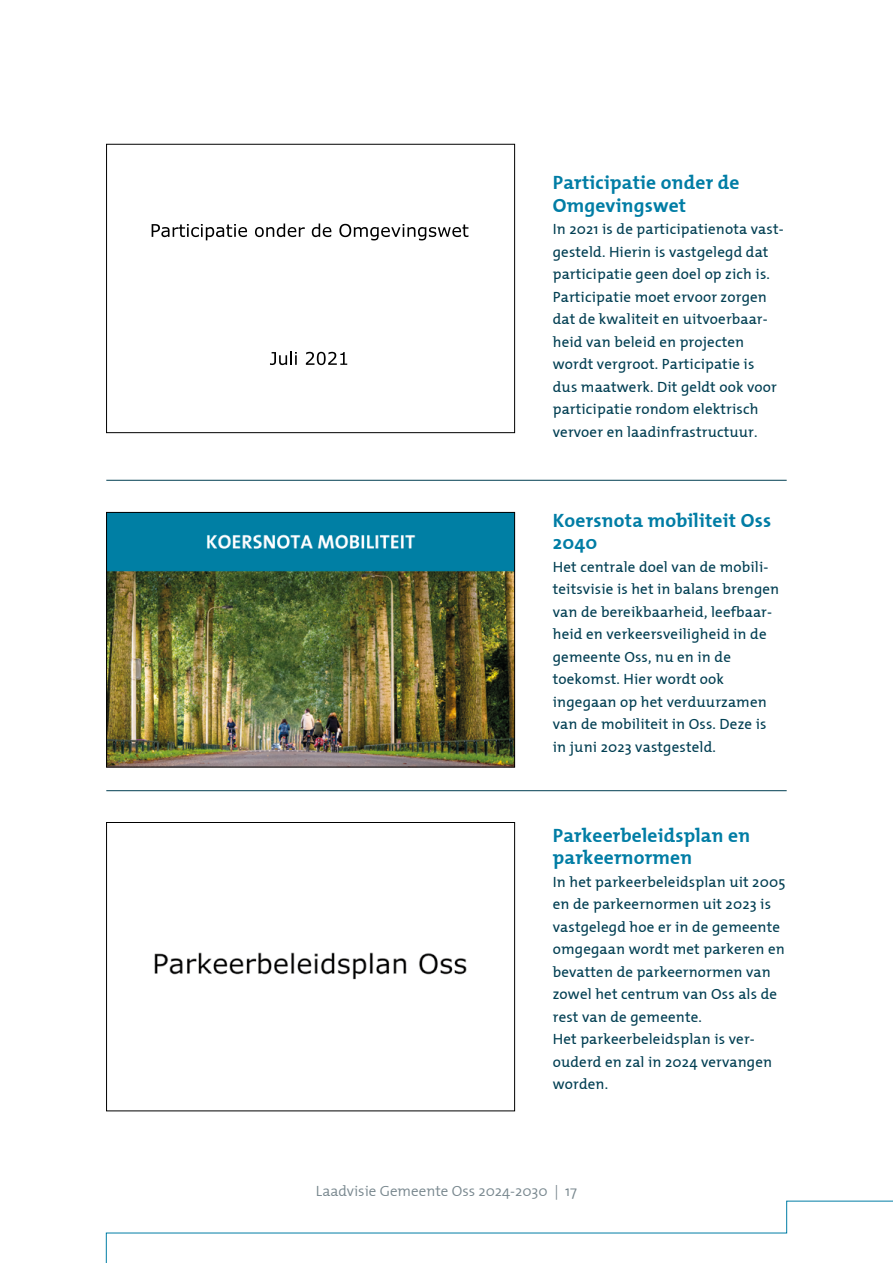
<style>
.page{position:relative;width:893px;height:1263px;background:#fff}
.page>*{position:absolute;margin:0;border:0;box-sizing:border-box;transform-origin:0 0}
.Heading_3{font:700 19.5px/22.5px "The Mix";letter-spacing:.01em;color:#007da5}
.Platte_tekst{font:15px/22.5px "The Mix";letter-spacing:.01em;color:#003e52}
.t1{font:300 15px "The Mix";color:#78878e}
</style>
<div class="page">
<svg style="left:106px;top:1200px;width:787px;height:63px"></svg>
<hr style="left:106px;top:480px;width:681px;height:1px;background:#003e52">
<svg style="left:152px;top:224px;width:95px;height:16px"></svg>
<svg style="left:255px;top:223px;width:50px;height:14px"></svg>
<svg style="left:312px;top:223px;width:19px;height:14px"></svg>
<svg style="left:339px;top:224px;width:129px;height:16px"></svg>
<svg style="left:270px;top:351px;width:27px;height:14px"></svg>
<svg style="left:306px;top:352px;width:41px;height:13px"></svg>
<div style="left:106px;top:144px;width:409px;height:289px;border:1px solid #000"></div>
<img style="left:108px;top:514px;width:405px;height:251px">
<div style="left:106px;top:512px;width:409px;height:255px;border:1px solid #000"></div>
<hr style="left:106px;top:790px;width:681px;height:1px;background:#003e52">
<img style="left:154px;top:952px;width:313px;height:28px">
<div style="left:106px;top:822px;width:409px;height:289px;border:1px solid #000"></div>
<h4 class="Heading_3" style="left:553px;top:171px;width:188px">Participatie onder de<br>Omgevingswet</h4>
<p class="Platte_tekst" style="left:553px;top:217px;width:232px">In 2021 is de participatienota vast&shy;gesteld. Hierin is vastgelegd dat participatie geen doel op zich is.<br>Participatie moet ervoor zorgen dat de kwaliteit en uitvoerbaar&shy;heid van beleid en projecten wordt vergroot. Participatie is<br>dus maatwerk. Dit geldt ook voor participatie rondom elektrisch vervoer en laadinfrastructuur.</p>
<h4 class="Heading_3" style="left:553px;top:508px;width:220px">Koersnota mobiliteit Oss<br>2040</h4>
<p class="Platte_tekst" style="left:553px;top:555px;width:228px">Het centrale doel van de mobili&shy;teitsvisie is het in balans brengen van de bereikbaarheid, leefbaar&shy;heid en verkeersveiligheid in de gemeente Oss, nu en in de toekomst. Hier wordt ook ingegaan op het verduurzamen van de mobiliteit in Oss. Deze is in juni 2023 vastgesteld.</p>
<h4 class="Heading_3" style="left:553px;top:823px;width:199px">Parkeerbeleidsplan en</h4>
<h4 class="Heading_3" style="left:553px;top:846px;width:141px">parkeernormen</h4>
<p class="Platte_tekst" style="left:553px;top:870px;width:234px">In het parkeerbeleidsplan uit 2005 en de parkeernormen uit 2023 is vastgelegd hoe er in de gemeente omgegaan wordt met parkeren en bevatten de parkeernormen van zowel het centrum van Oss als de rest van de gemeente.</p>
<p class="Platte_tekst" style="left:553px;top:1027px;width:221px">Het parkeerbeleidsplan is ver&shy;ouderd en zal in 2024 vervangen worden.</p>
<p class="t1" style="left:316px;top:1179px;width:263px">Laadvisie Gemeente Oss 2024-2030 | 17</p>
</div>
